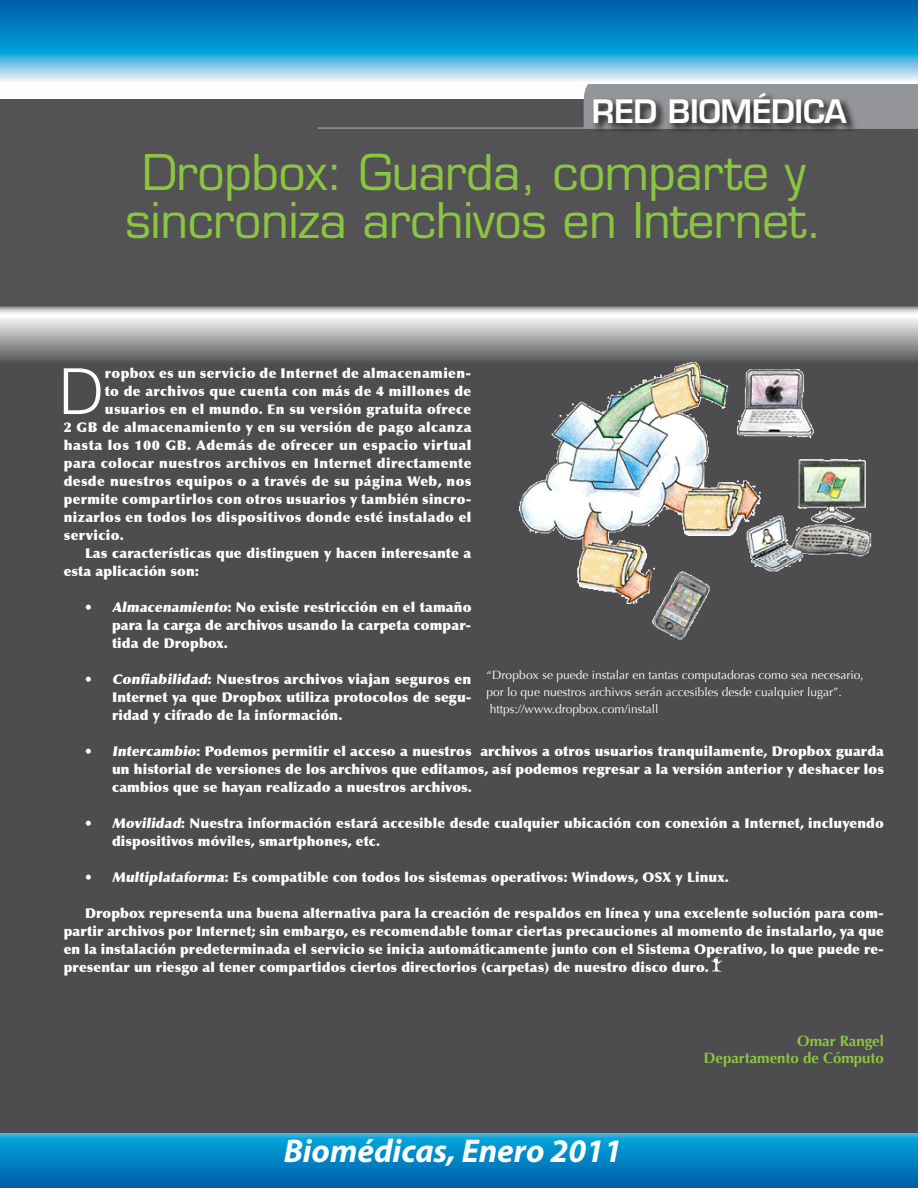
<style>
.page{position:relative;width:918px;height:1188px;background:#fff}
.page>*{position:absolute;margin:0;border:0;box-sizing:border-box;transform-origin:0 0}
.t1{font:300 63.9px "Helvetica Neue LT Std";color:#fff}
.t2{font:48px/48px "Eurostile LT Std";letter-spacing:-.01em;color:#8cc63f;text-align:center}
.t3{font:italic 700 33px "Myriad Pro";color:#fff}
.t4{font:600 31.5px "Eurostile LT Std";letter-spacing:-.01em;color:#fff}
.t5{font:700 15px/17.2px "Optima";color:#8cc63f;text-align:right}
.t6{font:900 13.5px/18px "Optima";letter-spacing:.015em;color:#fff;text-align:justify}
.t7{font:900 13.5px "Optima";letter-spacing:.035em;color:#fff}
.t8{font:12px/17.2px "Optima";color:#fff}
</style>
<div class="page">
<svg style="left:0;top:1133px;width:918px;height:55px;background:#0484c4"></svg>
<div style="left:0;top:99px;width:918px;height:1034px;background:#4d4d4f"></div>
<div style="left:583px;top:84px;width:335px;height:46px;background:#939598"></div>
<div style="left:590px;top:89px;width:267px;height:44px;background:#000;opacity:.75"></div>
<hr style="left:318px;top:127px;width:270px;height:2px;background:#939598">
<svg style="left:0;top:0;width:918px;height:81px;background:#2f98ce"></svg>
<svg style="left:711px;top:956px;width:12px;height:16px"></svg>
<img style="left:520px;top:363px;width:351px;height:278px">
<h3 class="t4" style="left:592px;top:92px;width:256px">RED BIOMÉDICA</h3>
<h2 class="t2" style="left:125px;top:149px;width:699px">Dropbox: Guarda, comparte y sincroniza archivos en Internet.</h2>
<h1 class="t1" style="left:59px;top:352px;width:45px">D</h1>
<p class="t6" style="left:105px;top:364px;width:368px">ropbox es un servicio de Internet de almacenamien-</p>
<p class="t6" style="left:105px;top:382px;width:368px">to de archivos que cuenta con más de 4 millones de</p>
<p class="t6" style="left:105px;top:400px;width:368px">usuarios en el mundo. En su versión gratuita ofrece</p>
<p class="t6" style="left:64px;top:418px;width:409px">2 GB de almacenamiento y en su versión de pago alcanza</p>
<p class="t7" style="left:64px;top:437px;width:409px">hasta los 100 GB. Además de ofrecer un espacio virtual</p>
<p class="t6" style="left:64px;top:454px;width:409px">para colocar nuestros archivos en Internet directamente</p>
<p class="t6" style="left:64px;top:472px;width:409px">desde nuestros equipos o a través de su página Web, nos</p>
<p class="t6" style="left:64px;top:490px;width:409px">permite compartirlos con otros usuarios y también sincro-</p>
<p class="t6" style="left:64px;top:508px;width:409px">nizarlos en todos los dispositivos donde esté instalado el</p>
<p class="t6" style="left:64px;top:526px;width:62px">servicio.</p>
<p class="t6" style="left:85px;top:544px;width:388px">Las características que distinguen y hacen interesante a</p>
<p class="t6" style="left:64px;top:562px;width:137px">esta aplicación son:</p>
<p class="t6" style="left:112px;top:598px;width:361px;text-indent:-27px">• Almacenamiento: No existe restricción en el tamaño para la carga de archivos usando la carpeta compar&shy;tida de Dropbox.</p>
<p class="t6" style="left:112px;top:670px;width:361px;text-indent:-27px">• Confiabilidad: Nuestros archivos viajan seguros en Internet ya que Dropbox utiliza protocolos de segu&shy;ridad y cifrado de la información.</p>
<p class="t6" style="left:112px;top:742px;width:773px;text-indent:-27px">• Intercambio: Podemos permitir el acceso a nuestros archivos a otros usuarios tranquilamente, Dropbox guarda un historial de versiones de los archivos que editamos, así podemos regresar a la versión anterior y deshacer los cambios que se hayan realizado a nuestros archivos.</p>
<p class="t6" style="left:112px;top:814px;width:773px;text-indent:-27px">• Movilidad: Nuestra información estará accesible desde cualquier ubicación con conexión a Internet, incluyendo dispositivos móviles, smartphones, etc.</p>
<p class="t6" style="left:85px;top:868px;width:645px">• Multiplataforma: Es compatible con todos los sistemas operativos: Windows, OSX y Linux.</p>
<p class="t6" style="left:64px;top:904px;width:822px;text-indent:21px">Dropbox representa una buena alternativa para la creación de respaldos en línea y una excelente solución para com&shy;partir archivos por Internet; sin embargo, es recomendable tomar ciertas precauciones al momento de instalarlo, ya que en la instalación predeterminada el servicio se inicia automáticamente junto con el Sistema Operativo, lo que puede re&shy;presentar un riesgo al tener compartidos ciertos directorios (carpetas) de nuestro disco duro.</p>
<p class="t8" style="left:487px;top:666px;width:379px">“Dropbox se puede instalar en tantas computadoras como sea necesario, por lo que nuestros archivos serán accesibles desde cualquier lugar”. https://www.dropbox.com/install</p>
<h3 class="t3" style="left:284px;top:1129px;width:340px">Biomédicas, Enero 2011</h3>
<p class="t5" style="left:704px;top:1032px;width:182px">Omar Rangel<br>Departamento de Cómputo</p>
</div>
